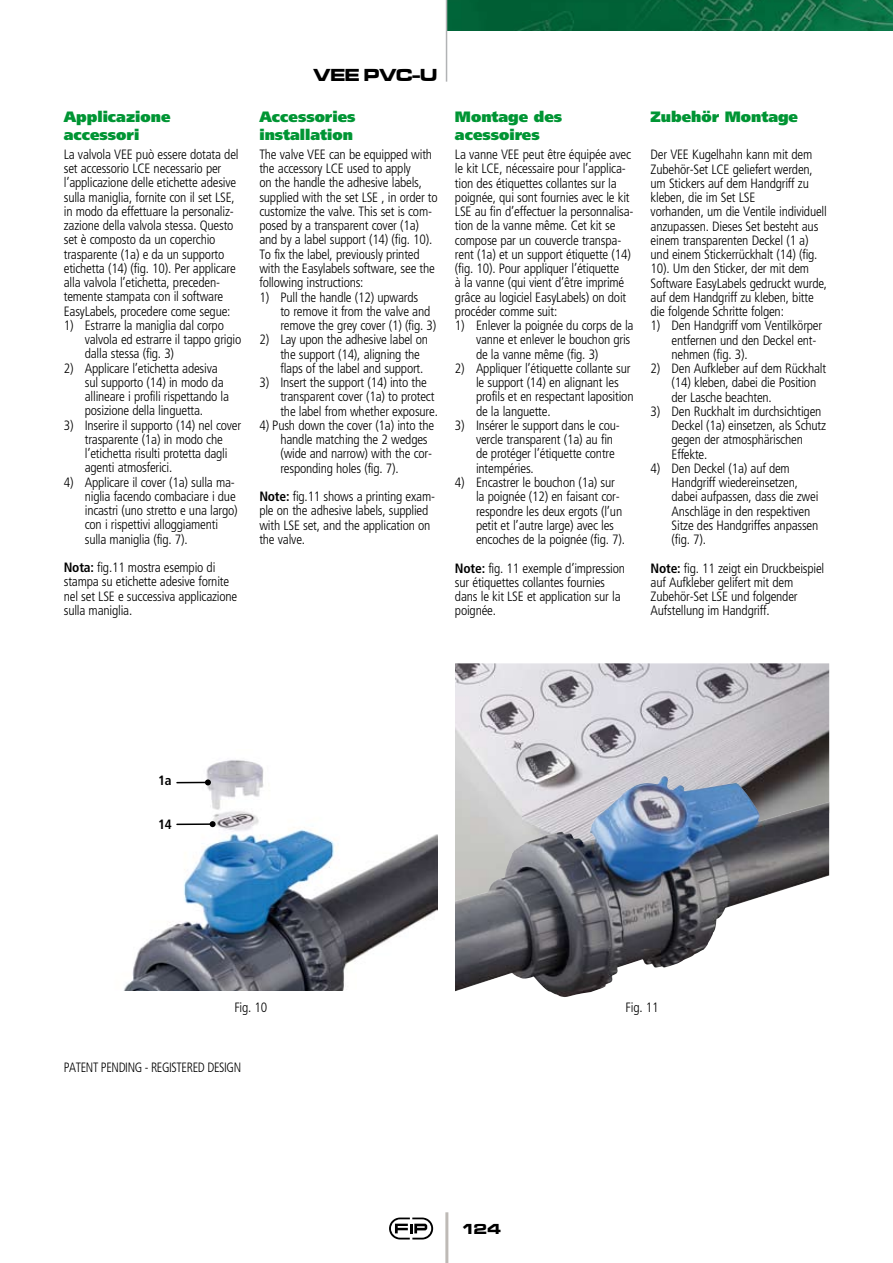
<style>
.page{position:relative;width:893px;height:1263px;background:#fff}
.page>*{position:absolute;margin:0;border:0;box-sizing:border-box;transform-origin:0 0}
.t1{font:18px "Microgramma D Bold Exte";color:#000}
.t2{font:900 15px/18px "Frutiger";color:#009534}
.t3{font:15px "Microgramma D Bold Exte";color:#000}
.t4{font:300 condensed 13.5px/14.2px "Frutiger";letter-spacing:-.015em;color:#000}
.t5{font:300 condensed 13.5px "Frutiger";letter-spacing:-.015em;color:#000;scale:.93 1}
.t6{font:700 condensed 13.5px "Frutiger";color:#000}
.s1{font-weight:700}
</style>
<div class="page">
<hr style="left:445px;top:1212px;width:3px;height:51px;background:#bebab6">
<svg style="left:389px;top:1217px;width:44px;height:22px"></svg>
<img style="left:447px;top:0;width:446px;height:30px">
<hr style="left:446px;top:0;width:1px;height:82px;background:#b1b3b4">
<img style="left:455px;top:663px;width:374px;height:114px">
<img style="left:123px;top:760px;width:315px;height:231px">
<img style="left:455px;top:777px;width:374px;height:220px">
<hr style="left:177px;top:782px;width:31px;height:1px;background:#000">
<svg style="left:205px;top:779px;width:6px;height:6px"></svg>
<hr style="left:177px;top:823px;width:36px;height:2px;background:#000">
<svg style="left:210px;top:821px;width:6px;height:6px"></svg>
<h1 class="t1" style="left:313px;top:63px;width:125px">VEE PVC-U</h1>
<p class="t2" style="left:64px;top:108px;width:108px">Applicazione accessori</p>
<p class="t2" style="left:259px;top:108px;width:98px">Accessories installation</p>
<p class="t2" style="left:455px;top:108px;width:109px">Montage des acessoires</p>
<p class="t2" style="left:651px;top:108px;width:149px">Zubehör Montage</p>
<p class="t4" style="left:64px;top:147px;width:176px">La valvola VEE può essere dotata del set accessorio LCE necessario per l’applicazione delle etichette adesive sulla maniglia, fornite con il set LSE, in modo da effettuare la personaliz&shy;zazione della valvola stessa. Questo set è composto da un coperchio trasparente (1a) e da un supporto etichetta (14) (fig. 10). Per applicare alla valvola l’etichetta, preceden&shy;temente stampata con il software EasyLabels, procedere come segue:</p>
<p class="t4" style="left:85px;top:318px;width:158px;text-indent:-21px">1) Estrarre la maniglia dal corpo valvola ed estrarre il tappo grigio dalla stessa (fig. 3)</p>
<p class="t4" style="left:85px;top:361px;width:146px;text-indent:-21px">2) Applicare l’etichetta adesiva sul supporto (14) in modo da allineare i profili rispettando la posizione della linguetta.</p>
<p class="t4" style="left:85px;top:418px;width:158px;text-indent:-21px">3) Inserire il supporto (14) nel cover trasparente (1a) in modo che l’etichetta risulti protetta dagli agenti atmosferici.</p>
<p class="t4" style="left:85px;top:475px;width:154px;text-indent:-21px">4) Applicare il cover (1a) sulla ma&shy;niglia facendo combaciare i due incastri (uno stretto e una largo) con i rispettivi alloggiamenti sulla maniglia (fig. 7).</p>
<p class="t4" style="left:64px;top:561px;width:175px"><span class="s1">Nota:</span> fig.11 mostra esempio di stampa su etichette adesive fornite nel set LSE e successiva applicazione sulla maniglia.</p>
<p class="t4" style="left:259px;top:147px;width:180px">The valve VEE can be equipped with the accessory LCE used to apply<br>on the handle the adhesive labels, supplied with the set LSE , in order to customize the valve. This set is com&shy;posed by a transparent cover (1a) and by a label support (14) (fig. 10).<br>To fix the label, previously printed with the Easylabels software, see the following instructions:</p>
<p class="t4" style="left:280px;top:290px;width:157px;text-indent:-21px">1) Pull the handle (12) upwards<br>to remove it from the valve and remove the grey cover (1) (fig. 3)</p>
<p class="t4" style="left:280px;top:333px;width:149px;text-indent:-21px">2) Lay upon the adhesive label on the support (14), aligning the flaps of the label and support.</p>
<p class="t4" style="left:280px;top:375px;width:159px;text-indent:-21px">3) Insert the support (14) into the transparent cover (1a) to protect the label from whether exposure.</p>
<p class="t4" style="left:280px;top:418px;width:155px;text-indent:-21px">4) Push down the cover (1a) into the handle matching the 2 wedges (wide and narrow) with the cor&shy;responding holes (fig. 7).</p>
<p class="t4" style="left:259px;top:489px;width:177px"><span class="s1">Note:</span> fig.11 shows a printing exam&shy;ple on the adhesive labels, supplied with LSE set, and the application on the valve.</p>
<p class="t4" style="left:651px;top:148px;width:178px">Der VEE Kugelhahn kann mit dem Zubehör-Set LCE geliefert werden, um Stickers auf dem Handgriff zu kleben, die im Set LSE<br>vorhanden, um die Ventile individuell anzupassen. Dieses Set besteht aus einem transparenten Deckel (1 a) und einem Stickerrückhalt (14) (fig.<br>10). Um den Sticker, der mit dem Software EasyLabels gedruckt wurde, auf dem Handgriff zu kleben, bitte die folgende Schritte folgen:</p>
<p class="t4" style="left:672px;top:319px;width:152px;text-indent:-21px">1) Den Handgriff vom Ventilkörper entfernen und den Deckel ent&shy;nehmen (fig. 3).</p>
<p class="t4" style="left:672px;top:361px;width:156px;text-indent:-21px">2) Den Aufkleber auf dem Rückhalt (14) kleben, dabei die Position der Lasche beachten.</p>
<p class="t4" style="left:672px;top:404px;width:156px;text-indent:-21px">3) Den Ruckhalt im durchsichtigen<br>Deckel (1a) einsetzen, als Schutz gegen der atmosphärischen<br>Effekte.</p>
<p class="t4" style="left:672px;top:461px;width:148px;text-indent:-21px">4) Den Deckel (1a) auf dem<br>Handgriff wiedereinsetzen, dabei aufpassen, dass die zwei<br>Anschläge in den respektiven<br>Sitze des Handgriffes anpassen (fig. 7).</p>
<p class="t4" style="left:651px;top:561px;width:175px"><span class="s1">Note:</span> fig. 11 zeigt ein Druckbeispiel auf Aufkleber gelifert mit dem<br>Zubehör-Set LSE und folgender<br>Aufstellung im Handgriff.</p>
<p class="t4" style="left:455px;top:147px;width:180px">La vanne VEE peut être équipée avec le kit LCE, nécessaire pour l’applica&shy;tion des étiquettes collantes sur la poignée, qui sont fournies avec le kit LSE au fin d’effectuer la personnalisa&shy;tion de la vanne même. Cet kit se compose par un couvercle transpa&shy;rent (1a) et un support étiquette (14) (fig. 10). Pour appliquer l’étiquette<br>à la vanne (qui vient d’être imprimé grâce au logiciel EasyLabels) on doit procéder comme suit:</p>
<p class="t4" style="left:476px;top:319px;width:159px;text-indent:-21px">1) Enlever la poignée du corps de la vanne et enlever le bouchon gris de la vanne même (fig. 3)</p>
<p class="t4" style="left:476px;top:361px;width:159px;text-indent:-21px">2) Appliquer l’étiquette collante sur le support (14) en alignant les profils et en respectant laposition de la languette.</p>
<p class="t4" style="left:476px;top:418px;width:145px;text-indent:-21px">3) Insérer le support dans le cou&shy;vercle transparent (1a) au fin de protéger l’étiquette contre intempéries.</p>
<p class="t4" style="left:476px;top:475px;width:151px;text-indent:-21px">4) Encastrer le bouchon (1a) sur la poignée (12) en faisant cor&shy;respondre les deux ergots (l’un petit et l’autre large) avec les encoches de la poignée (fig. 7).</p>
<p class="t4" style="left:455px;top:561px;width:172px"><span class="s1">Note:</span> fig. 11 exemple d’impression sur étiquettes collantes fournies dans le kit LSE et application sur la poignée.</p>
<p class="t6" style="left:158px;top:773px;width:15px">1a</p>
<p class="t6" style="left:158px;top:816px;width:15px">14</p>
<p class="t4" style="left:234px;top:1000px;width:35px">Fig. 10</p>
<p class="t4" style="left:626px;top:1000px;width:35px">Fig. 11</p>
<p class="t5" style="left:64px;top:1059px;width:192px">PATENT PENDING - REGISTERED DESIGN</p>
<p class="t3" style="left:462px;top:1218px;width:40px">124</p>
</div>
